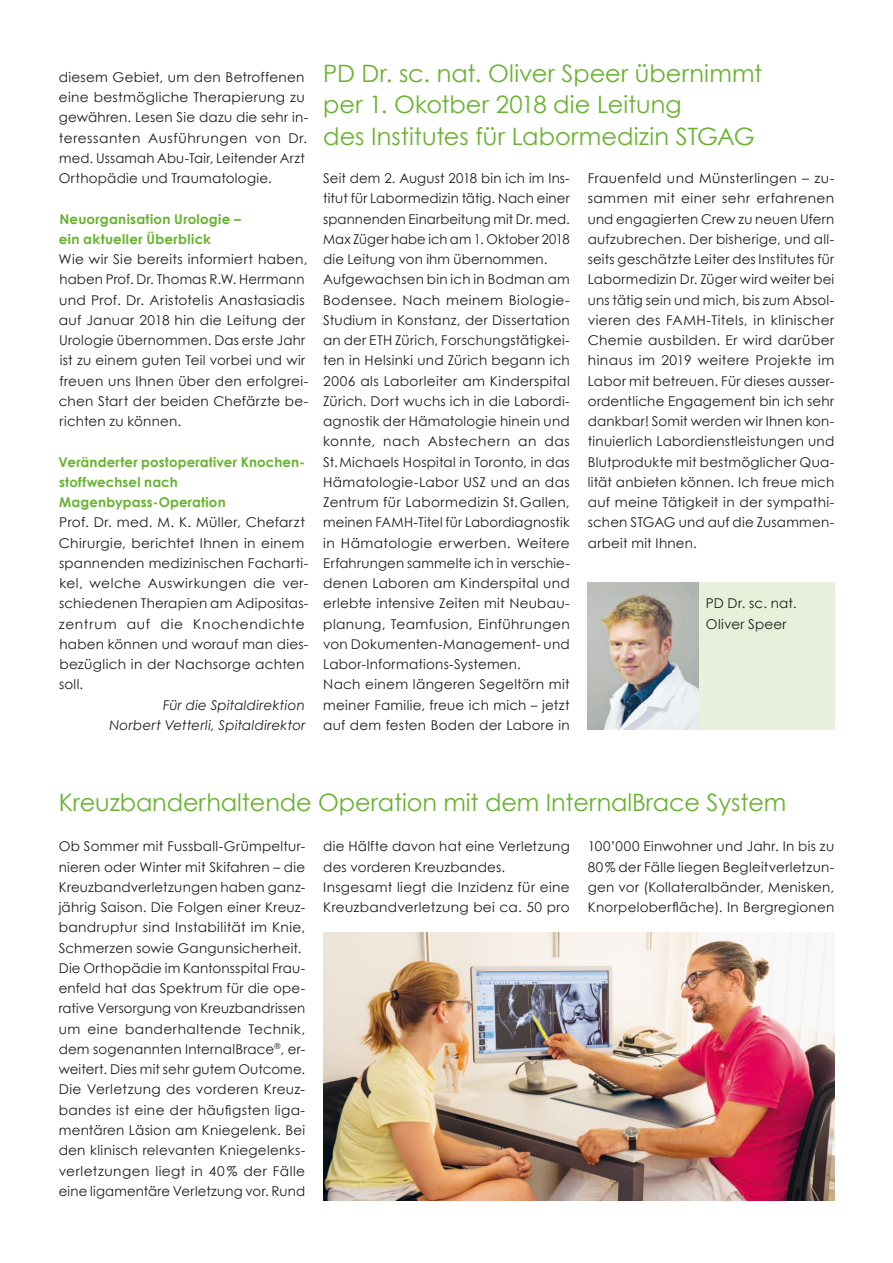
<style>
.page{position:relative;width:893px;height:1263px;background:#fff}
.page>*{position:absolute;margin:0;border:0;box-sizing:border-box;transform-origin:0 0}
.t1{font:24px/31.5px "Century Gothic";letter-spacing:-.005em;color:#66b32e}
.t2{font:13.5px/20.2px "Century Gothic";letter-spacing:.02em;color:#1d1d1b}
.t3{font:700 13.5px/20.2px "Century Gothic";letter-spacing:.015em;color:#66b32e}
.t4{font:italic 13.5px/20.2px "Century Gothic";letter-spacing:.02em;color:#1d1d1b;text-align:right}
</style>
<div class="page">
<img style="left:323px;top:932px;width:511px;height:268px">
<div style="left:588px;top:583px;width:246px;height:147px;background:#e6f0da"></div>
<img style="left:588px;top:583px;width:110px;height:147px">
<p class="t2" style="left:59px;top:67px;width:251px">diesem Gebiet, um den Betroffenen eine bestmögliche Therapierung zu gewähren. Lesen Sie dazu die sehr in&shy;teressanten Ausführungen von Dr. med. Ussamah Abu-Tair, Leitender Arzt Orthopädie und Traumatologie.</p>
<p class="t3" style="left:59px;top:208px;width:184px">Neuorganisation Urologie – ein aktueller Überblick</p>
<p class="t2" style="left:59px;top:249px;width:251px">Wie wir Sie bereits informiert haben, haben Prof. Dr. Thomas R.W. Herrmann und Prof. Dr. Aristotelis Anastasiadis auf Januar 2018 hin die Leitung der Urologie übernommen. Das erste Jahr ist zu einem guten Teil vorbei und wir freuen uns Ihnen über den erfolgrei&shy;chen Start der beiden Chefärzte be&shy;richten zu können.</p>
<p class="t3" style="left:59px;top:451px;width:248px">Veränderter postoperativer Knochen&shy;stoffwechsel nach<br>Magenbypass- Operation</p>
<p class="t2" style="left:59px;top:512px;width:251px">Prof. Dr. med. M. K. Müller, Chefarzt<br>Chirurgie, berichtet Ihnen in einem spannenden medizinischen Facharti&shy;kel, welche Auswirkungen die ver&shy;schiedenen Therapien am Adipositas&shy;zentrum auf die Knochendichte haben können und worauf man dies&shy;bezüglich in der Nachsorge achten soll.</p>
<p class="t4" style="left:109px;top:694px;width:198px">Für die Spitaldirektion<br>Norbert Vetterli, Spitaldirektor</p>
<h1 class="t1" style="left:323px;top:57px;width:440px">PD Dr. sc. nat. Oliver Speer übernimmt per 1. Okotber 2018 die Leitung<br>des Institutes für Labormedizin STGAG</h1>
<p class="t2" style="left:323px;top:168px;width:248px">Seit dem 2. August 2018 bin ich im Ins&shy;titut für Labormedizin tätig. Nach einer spannenden Einarbeitung mit Dr. med.<br>Max Züger habe ich am 1. Oktober 2018 die Leitung von ihm übernommen.<br>Aufgewachsen bin ich in Bodman am Bodensee. Nach meinem Biologie-Studium in Konstanz, der Dissertation an der ETH Zürich, Forschungstätigkei&shy;ten in Helsinki und Zürich begann ich 2006 als Laborleiter am Kinderspital Zürich. Dort wuchs ich in die Labordi&shy;agnostik der Hämatologie hinein und konnte, nach Abstechern an das St.Michaels Hospital in Toronto, in das Hämatologie-Labor USZ und an das Zentrum für Labormedizin St.Gallen, meinen FAMH-Titel für Labordiagnostik in Hämatologie erwerben. Weitere Erfahrungen sammelte ich in verschie&shy;denen Laboren am Kinderspital und erlebte intensive Zeiten mit Neubau&shy;planung, Teamfusion, Einführungen von Dokumenten-Management- und Labor-Informations-Systemen.<br>Nach einem längeren Segeltörn mit meiner Familie, freue ich mich – jetzt auf dem festen Boden der Labore in</p>
<p class="t2" style="left:588px;top:168px;width:248px;text-align:justify">Frauenfeld und Münsterlingen – zu&shy;sammen mit einer sehr erfahrenen und engagierten Crew zu neuen Ufern aufzubrechen. Der bisherige, und all&shy;seits geschätzte Leiter des Institutes für Labormedizin Dr. Züger wird weiter bei uns tätig sein und mich, bis zum Absol&shy;vieren des FAMH-Titels, in klinischer Chemie ausbilden. Er wird darüber hinaus im 2019 weitere Projekte im Labor mit betreuen. Für dieses ausser&shy;ordentliche Engagement bin ich sehr dankbar! Somit werden wir Ihnen kon&shy;tinuierlich Labordienstleistungen und Blutprodukte mit bestmöglicher Qua&shy;lität anbieten können. Ich freue mich auf meine Tätigkeit in der sympathi&shy;schen STGAG und auf die Zusammen&shy;arbeit mit Ihnen.</p>
<p class="t2" style="left:706px;top:593px;width:92px">PD Dr. sc. nat.<br>Oliver Speer</p>
<h1 class="t1" style="left:59px;top:786px;width:729px">Kreuzbanderhaltende Operation mit dem InternalBrace System</h1>
<p class="t2" style="left:59px;top:836px;width:248px">Ob Sommer mit Fussball-Grümpeltur&shy;nieren oder Winter mit Skifahren – die Kreuzbandverletzungen haben ganz&shy;jährig Saison. Die Folgen einer Kreuz&shy;bandruptur sind Instabilität im Knie, Schmerzen sowie Gangunsicherheit.<br>Die Orthopädie im Kantonsspital Frau&shy;enfeld hat das Spektrum für die ope&shy;rative Versorgung von Kreuzbandrissen um eine banderhaltende Technik, dem sogenannten InternalBrace<sup>®</sup>, er&shy;weitert. Dies mit sehr gutem Outcome.<br>Die Verletzung des vorderen Kreuz&shy;bandes ist eine der häufigsten liga&shy;mentären Läsion am Kniegelenk. Bei den klinisch relevanten Kniegelenks&shy;verletzungen liegt in 40% der Fälle eine ligamentäre Verletzung vor. Rund</p>
<p class="t2" style="left:323px;top:836px;width:248px">die Hälfte davon hat eine Verletzung des vorderen Kreuzbandes.<br>Insgesamt liegt die Inzidenz für eine Kreuzbandverletzung bei ca. 50 pro</p>
<p class="t2" style="left:588px;top:836px;width:248px;text-align:justify">100’000 Einwohner und Jahr. In bis zu 80% der Fälle liegen Begleitverletzun&shy;gen vor (Kollateralbänder, Menisken, Knorpeloberfläche). In Bergregionen</p>
</div>
